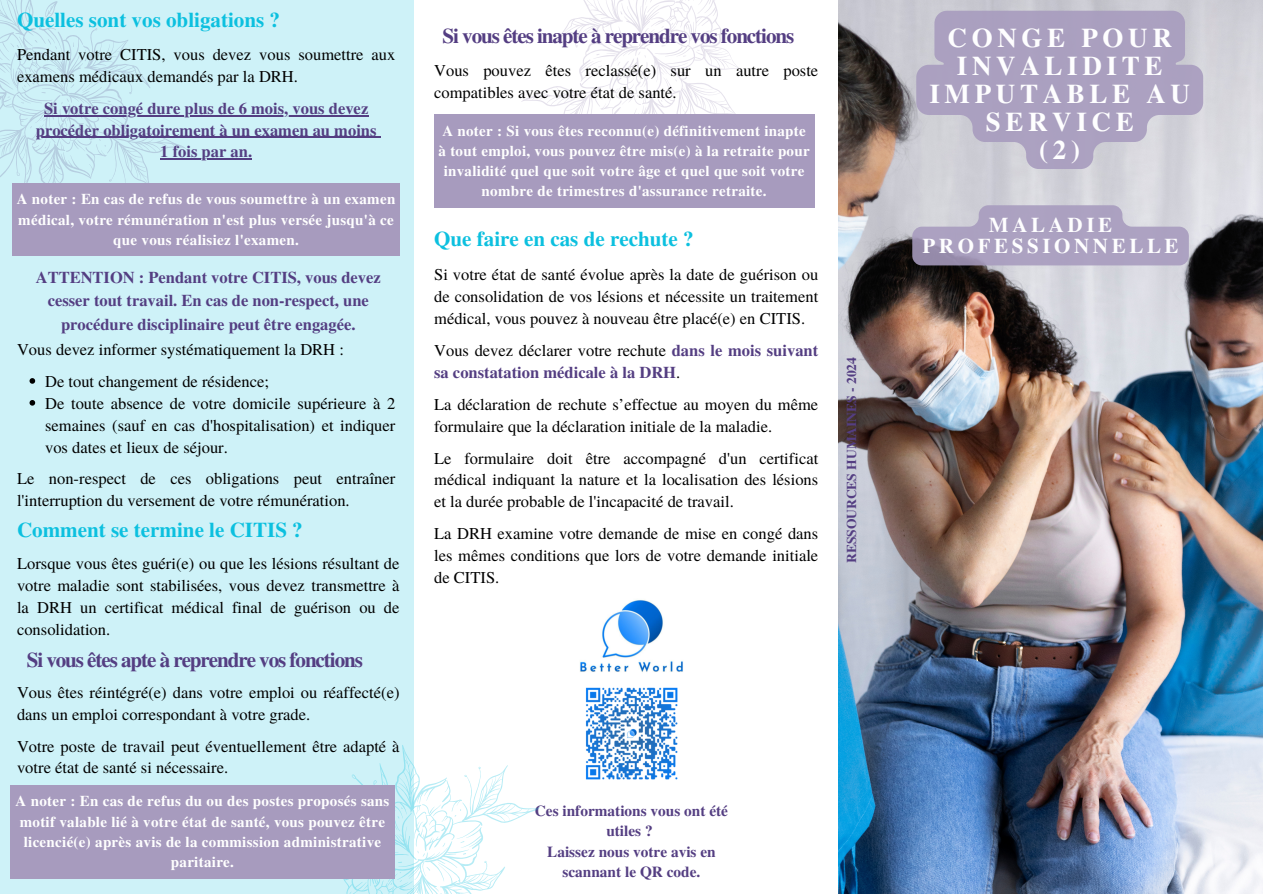
<style>
.page{position:relative;width:1263px;height:894px;background:#fff}
.page>*{position:absolute;margin:0;border:0;box-sizing:border-box;transform-origin:0 0}
.t1{font:700 27px/28.2px "Te X Gyre Termes";letter-spacing:.175em;color:#fefeff;text-align:center}
.t2{font:700 21px "Te X Gyre Termes";letter-spacing:-.05em;color:#543e82}
.t3{font:700 21px "Te X Gyre Termes";color:#0cc0df}
.t4{font:700 21px/21.3px "Te X Gyre Termes";letter-spacing:.175em;color:#fefeff;text-align:center}
.t5{font:16.5px/21.9px "Te X Gyre Termes";color:#000}
.t6{font:700 16.5px/23.7px "Te X Gyre Termes";color:#543e82}
.t7{font:700 15.3px/20.2px "Te X Gyre Termes";color:#543e82;text-align:center}
.t8{font:700 15px/20.2px "Te X Gyre Termes";letter-spacing:.02em;color:#fff;text-align:center}
.t9{font:700 13.5px "Te X Gyre Termes";color:#543e82}
.s1{font-weight:400;color:#000}
</style>
<div class="page">
<svg style="left:521px;top:0;width:220px;height:114px"></svg>
<img style="left:580px;top:600px;width:103px;height:180px">
<div style="left:0;top:0;width:414px;height:893px;background:#cef2f8"></div>
<svg style="left:323px;top:745px;width:217px;height:148px"></svg>
<svg style="left:0;top:0;width:186px;height:212px"></svg>
<div style="left:10px;top:784px;width:385px;height:93px;background:#a79bbe"></div>
<div style="left:434px;top:114px;width:380px;height:93px;background:#a79bbe"></div>
<div style="left:13px;top:183px;width:387px;height:73px;background:#a79bbe"></div>
<img style="left:839px;top:0;width:424px;height:893px">
<svg style="left:916px;top:11px;width:287px;height:158px;fill:#aba0c0"></svg>
<svg style="left:912px;top:205px;width:277px;height:60px"></svg>
<svg style="left:30px;top:378px;width:5px;height:5px"></svg>
<svg style="left:30px;top:400px;width:5px;height:5px"></svg>
<hr style="left:44px;top:115px;width:324px;height:1px;background:#543e82">
<hr style="left:36px;top:137px;width:341px;height:1px;background:#543e82">
<hr style="left:160px;top:159px;width:92px;height:1px;background:#543e82">
<h4 class="t3" style="left:17px;top:4px;width:265px">Quelles sont vos obligations ?</h4>
<p class="t5" style="left:17px;top:42px;width:380px">Pendant votre CITIS, vous devez vous soumettre aux examens médicaux demandés par la DRH.</p>
<h1 class="t6" style="left:44px;top:95px;width:326px">Si votre congé dure plus de 6 mois, vous devez</h1>
<h2 class="t6" style="left:36px;top:117px;width:342px">procéder obligatoirement à un examen au moins</h2>
<p class="t6" style="left:160px;top:139px;width:93px">1 fois par an.</p>
<h5 class="t8" style="left:17px;top:188px;width:380px">A noter : En cas de refus de vous soumettre à un examen médical, votre rémunération n'est plus versée jusqu'à ce que vous réalisiez l'examen.</h5>
<p class="t6" style="left:36px;top:264px;width:346px;text-align:center">ATTENTION : Pendant votre CITIS, vous devez cesser tout travail. En cas de non-respect, une procédure disciplinaire peut être engagée.</p>
<h3 class="t5" style="left:17px;top:337px;width:328px">Vous devez informer systématiquement la DRH :</h3>
<h5 class="t5" style="left:45px;top:369px;width:226px">De tout changement de résidence;</h5>
<h3 class="t5" style="left:45px;top:391px;width:352px;text-align:justify">De toute absence de votre domicile supérieure à 2 semaines (sauf en cas d'hospitalisation) et indiquer vos dates et lieux de séjour.</h3>
<h5 class="t5" style="left:17px;top:467px;width:380px">Le non-respect de ces obligations peut entraîner l'interruption du versement de votre rémunération.</h5>
<h5 class="t3" style="left:17px;top:513px;width:287px">Comment se termine le CITIS ?</h5>
<p class="t5" style="left:17px;top:551px;width:384px;text-align:justify">Lorsque vous êtes guéri(e) ou que les lésions résultant de votre maladie sont stabilisées, vous devez transmettre à la DRH un certificat médical final de guérison ou de consolidation.</p>
<p class="t2" style="left:27px;top:643px;width:338px">Si vous êtes apte à reprendre vos fonctions</p>
<h5 class="t5" style="left:17px;top:680px;width:384px">Vous êtes réintégré(e) dans votre emploi ou réaffecté(e) dans un emploi correspondant à votre grade.</h5>
<p class="t5" style="left:17px;top:734px;width:384px">Votre poste de travail peut éventuellement être adapté à votre état de santé si nécessaire.</p>
<p class="t8" style="left:16px;top:790px;width:375px">A noter : En cas de refus du ou des postes proposés sans motif valable lié à votre état de santé, vous pouvez être licencié(e) après avis de la commission administrative paritaire.</p>
<h3 class="t2" style="left:443px;top:20px;width:353px">Si vous êtes inapte à reprendre vos fonctions</h3>
<h3 class="t5" style="left:434px;top:59px;width:386px">Vous pouvez êtes reclassé(e) sur un autre poste compatibles avec votre état de santé.</h3>
<h4 class="t8" style="left:438px;top:120px;width:373px">A noter : Si vous êtes reconnu(e) définitivement inapte à tout emploi, vous pouvez être mis(e) à la retraite pour invalidité quel que soit votre âge et quel que soit votre nombre de trimestres d'assurance retraite.</h4>
<h5 class="t3" style="left:434px;top:223px;width:261px">Que faire en cas de rechute ?</h5>
<h5 class="t5" style="left:434px;top:263px;width:386px;text-align:justify">Si votre état de santé évolue après la date de guérison ou de consolidation de vos lésions et nécessite un traitement médical, vous pouvez à nouveau être placé(e) en CITIS.</h5>
<h5 class="t6" style="left:434px;top:338px;width:386px;line-height:21.9px"><span class="s1">Vous devez déclarer votre rechute</span> dans le mois suivant sa constatation médicale à la DRH<span class="s1">.</span></h5>
<h5 class="t5" style="left:434px;top:392px;width:386px">La déclaration de rechute s’effectue au moyen du même formulaire que la déclaration initiale de la maladie.</h5>
<h5 class="t5" style="left:434px;top:446px;width:386px;text-align:justify">Le formulaire doit être accompagné d'un certificat médical indiquant la nature et la localisation des lésions et la durée probable de l'incapacité de travail.</h5>
<p class="t5" style="left:434px;top:521px;width:386px;text-align:justify">La DRH examine votre demande de mise en congé dans les mêmes conditions que lors de votre demande initiale de CITIS.</p>
<p class="t9" style="left:841px;top:563px;width:207px;rotate:-90deg">RESSOURCES HUMAINES - 2024</p>
<h3 class="t7" style="left:535px;top:799px;width:195px">Ces informations vous ont été utiles ?<br>Laissez nous votre avis en scannant le QR code.</h3>
<p class="t1" style="left:929px;top:22px;width:262px">CONGE POUR<br>INVALIDITE<br>IMPUTABLE AU<br>SERVICE<br>(2)</p>
<h5 class="t4" style="left:922px;top:213px;width:258px">MALADIE<br>PROFESSIONNELLE</h5>
</div>
